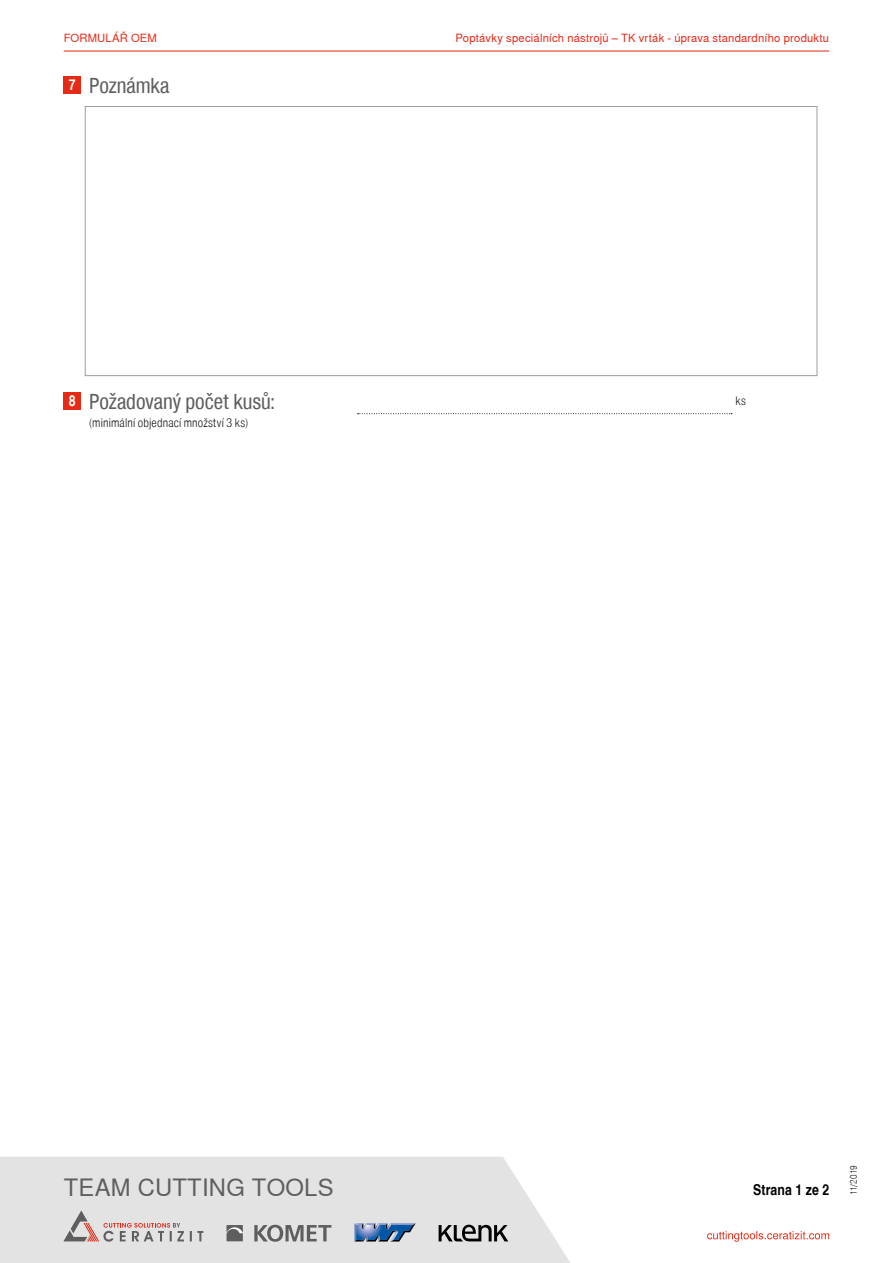
<style>
.page{position:relative;width:893px;height:1263px;background:#fff}
.page>*{position:absolute;margin:0;border:0;box-sizing:border-box;transform-origin:0 0}
.t1{font:23.85px "Nimbus Sans WNT Global";letter-spacing:.01em;color:#5f5e5e}
.t2{font:21px "Nimbus Sans WNT Global Cond";color:#5f5e5e}
.t3{font:700 15px "Nimbus Sans WNT Global Cond";letter-spacing:.01em;color:#000}
.t4{font:300 12px "Nimbus Sans WNT Global Cond";letter-spacing:.015em;color:#000}
.t5{font:300 12px "Nimbus Sans WNT Cond";color:#000}
.t6{font:11.25px "Nimbus Sans WNT Global";letter-spacing:.015em;color:#e52713}
.t7{font:300 9px "Nimbus Sans WNT Global Cond";letter-spacing:-.01em;color:#000}
.s1{font-weight:700;font-size:15px;color:#fff}
</style>
<div class="page">
<hr style="left:64px;top:51px;width:765px;height:1px;background:#e52713">
<svg style="left:0;top:1157px;width:570px;height:106px;background:#e4e4e4"></svg>
<svg style="left:63px;top:1210px;width:140px;height:31px;background:#d2c8c8"></svg>
<svg style="left:254px;top:1225px;width:77px;height:17px"></svg>
<svg style="left:226px;top:1225px;width:17px;height:16px"></svg>
<svg style="left:439px;top:1225px;width:69px;height:16px"></svg>
<svg style="left:354px;top:1223px;width:62px;height:18px"></svg>
<svg style="left:707px;top:1231px;width:122px;height:11px"></svg>
<div style="left:64px;top:77px;width:17px;height:17px;background:#e52b16"></div>
<svg style="left:358px;top:413px;width:374px;height:1px"></svg>
<div style="left:64px;top:392px;width:17px;height:17px;background:#e52b16"></div>
<div style="left:85px;top:106px;width:732px;height:270px;border:1px solid #9d9d9c"></div>
<p class="t6" style="left:64px;top:32px;width:94px">FORMULÁŘ OEM</p>
<p class="t6" style="left:455px;top:32px;width:375px">Poptávky speciálních nástrojů – TK vrták - úprava standardního produktu</p>
<h2 class="t2" style="left:69px;top:73px;width:102px"><span class="s1">7</span> Poznámka</h2>
<h2 class="t2" style="left:69px;top:389px;width:208px"><span class="s1">8</span> Požadovaný počet kusů:</h2>
<p class="t5" style="left:736px;top:394px;width:12px">ks</p>
<p class="t4" style="left:89px;top:415px;width:160px">(minimální objednací množství 3 ks)</p>
<h1 class="t1" style="left:64px;top:1173px;width:271px">TEAM CUTTING TOOLS</h1>
<h3 class="t3" style="left:753px;top:1181px;width:78px">Strana 1 ze 2</h3>
<p class="t7" style="left:848px;top:1195px;width:32px;rotate:-90deg">11/2019</p>
</div>
